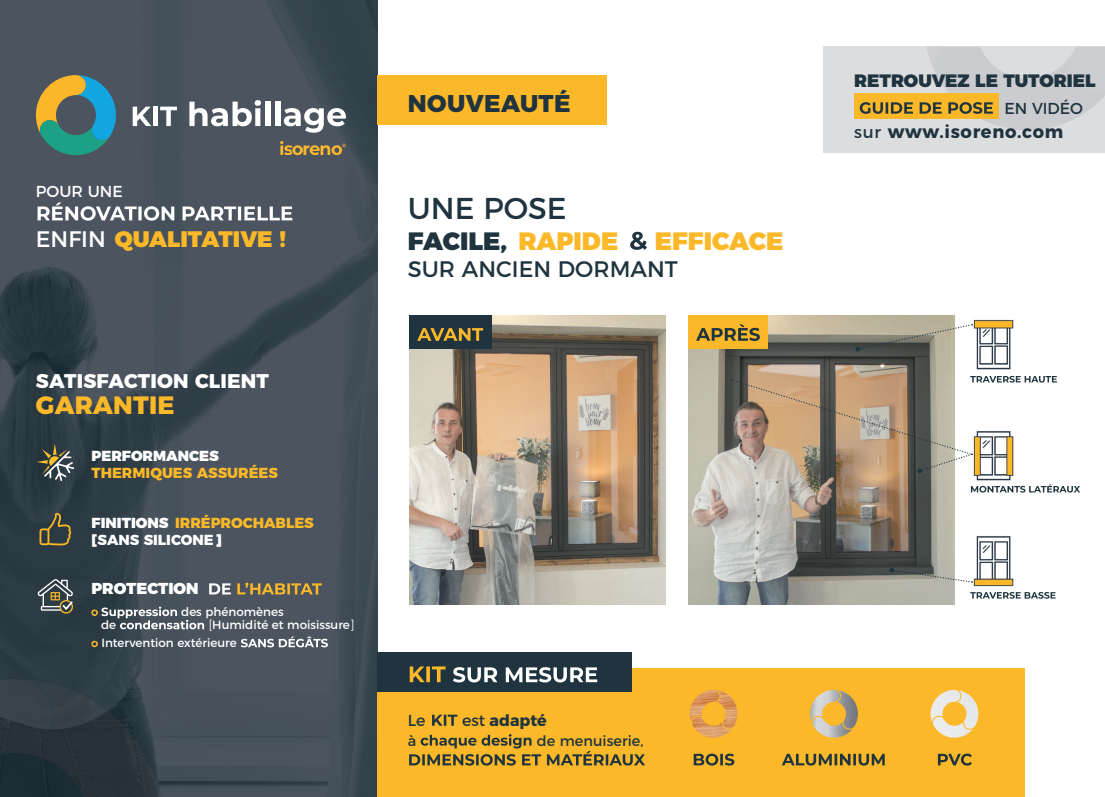
<style>
.page{position:relative;width:1105px;height:797px;background:#fff}
.page>*{position:absolute;margin:0;border:0;box-sizing:border-box;transform-origin:0 0}
.t1{font:30.12px "Montserrat";color:#1f343f}
.t2{font:900 25.12px "Montserrat";color:#1f343f}
.t3{font:900 25.12px "Montserrat";color:#fbb828}
.t4{font:800 25.12px "Montserrat";letter-spacing:.01em;color:#fbb828}
.t5{font:800 24.25px "Montserrat";letter-spacing:.02em;color:#1f343f}
.t6{font:900 22.5px "Montserrat";color:#fbb828}
.t7{font:22.5px "Montserrat";color:#1f343f}
.t8{font:800 19.75px "Montserrat";letter-spacing:.01em;color:#fff}
.t9{font:900 17.88px "Montserrat";color:#1f343f}
.t10{font:700 17.88px "Montserrat";letter-spacing:.04em;color:#1f343f}
.t11{font:900 15.88px "Montserrat";color:#fff}
.t12{font:15.88px "Montserrat";color:#1f343f}
.t13{font:700 15.88px "Montserrat";color:#1f343f}
.t14{font:15.88px "Montserrat";color:#fff}
.t15{font:800 14.5px/17.4px "Montserrat";color:#fbb828}
.t16{font:14.5px "Montserrat";color:#1f343f}
.t17{font:900 14.5px "Montserrat";color:#fff}
.t18{font:11.88px/18px "Montserrat";color:#fff}
.s1{font-weight:400;color:#fff}
.s2{font-weight:900;color:#fff}
.s3{color:#fff}
.s4{color:#fbb828}
.s5{font-weight:400}
.s6{font-weight:400;font-size:16.88px}
</style>
<div class="page">
<img style="left:0;top:0;width:377px;height:797px">
<div style="left:377px;top:669px;width:648px;height:128px;background:#fbb828"></div>
<div style="left:377px;top:652px;width:255px;height:39px;background:#1f343f"></div>
<svg style="left:432px;top:714px;width:25px;height:11px"></svg>
<svg style="left:409px;top:734px;width:236px;height:31px"></svg>
<svg style="left:410px;top:666px;width:36px;height:16px"></svg>
<svg style="left:453px;top:667px;width:144px;height:15px"></svg>
<img style="left:692px;top:721px;width:40px;height:16px">
<img style="left:690px;top:690px;width:27px;height:31px">
<img style="left:717px;top:690px;width:20px;height:38px">
<svg style="left:694px;top:753px;width:40px;height:12px"></svg>
<img style="left:812px;top:721px;width:40px;height:16px">
<img style="left:810px;top:690px;width:27px;height:31px">
<img style="left:837px;top:690px;width:21px;height:38px">
<svg style="left:782px;top:753px;width:103px;height:12px"></svg>
<img style="left:933px;top:721px;width:40px;height:16px">
<img style="left:930px;top:690px;width:27px;height:31px">
<img style="left:957px;top:690px;width:21px;height:38px">
<svg style="left:938px;top:753px;width:34px;height:12px"></svg>
<div style="left:377px;top:75px;width:229px;height:50px;background:#fbb828"></div>
<svg style="left:630px;top:232px;width:17px;height:18px"></svg>
<img style="left:0;top:679px;width:16px;height:75px">
<img style="left:16px;top:679px;width:145px;height:118px">
<svg style="left:38px;top:202px;width:254px;height:19px"></svg>
<img style="left:688px;top:315px;width:267px;height:289px">
<img style="left:409px;top:315px;width:257px;height:289px">
<div style="left:409px;top:315px;width:82px;height:34px;background:#1f343f"></div>
<svg style="left:417px;top:328px;width:66px;height:13px"></svg>
<div style="left:688px;top:315px;width:80px;height:34px;background:#fbb828"></div>
<svg style="left:696px;top:324px;width:64px;height:17px"></svg>
<img style="left:972px;top:319px;width:42px;height:51px">
<img style="left:972px;top:536px;width:42px;height:51px">
<svg style="left:970px;top:592px;width:85px;height:6px"></svg>
<img style="left:973px;top:473px;width:41px;height:8px">
<svg style="left:971px;top:484px;width:109px;height:8px"></svg>
<svg style="left:731px;top:376px;width:326px;height:97px"></svg>
<svg style="left:889px;top:567px;width:83px;height:16px"></svg>
<svg style="left:855px;top:324px;width:117px;height:27px"></svg>
<div style="left:823px;top:47px;width:282px;height:106px;background:#dcdddf"></div>
<svg style="left:40px;top:513px;width:31px;height:32px"></svg>
<svg style="left:37px;top:443px;width:37px;height:38px"></svg>
<svg style="left:209px;top:583px;width:22px;height:11px"></svg>
<svg style="left:237px;top:582px;width:85px;height:12px"></svg>
<svg style="left:91px;top:606px;width:113px;height:23px"></svg>
<svg style="left:210px;top:619px;width:2px;height:11px"></svg>
<svg style="left:351px;top:619px;width:2px;height:11px"></svg>
<svg style="left:91px;top:640px;width:7px;height:7px"></svg>
<svg style="left:241px;top:636px;width:87px;height:11px"></svg>
<svg style="left:38px;top:579px;width:35px;height:34px"></svg>
<div style="left:854px;top:93px;width:144px;height:26px;background:#fbb828"></div>
<svg style="left:860px;top:47px;width:245px;height:83px"></svg>
<svg style="left:36px;top:75px;width:80px;height:80px"></svg>
<svg style="left:133px;top:107px;width:18px;height:19px"></svg>
<div style="left:153px;top:107px;width:5px;height:19px;background:#fff"></div>
<svg style="left:160px;top:107px;width:17px;height:19px"></svg>
<svg style="left:189px;top:100px;width:72px;height:26px"></svg>
<div style="left:265px;top:102px;width:5px;height:24px;background:#fff"></div>
<div style="left:275px;top:102px;width:5px;height:24px;background:#fff"></div>
<svg style="left:284px;top:108px;width:62px;height:25px"></svg>
<svg style="left:280px;top:141px;width:66px;height:14px"></svg>
<svg style="left:0;top:0;width:4px;height:8px"></svg>
<svg style="left:0;top:789px;width:4px;height:8px"></svg>
<h3 class="t14" style="left:36px;top:178px;width:88px">POUR UNE</h3>
<h3 class="t6" style="left:36px;top:220px;width:252px"><span class="s1">ENFIN</span> QUALITATIVE !</h3>
<h3 class="t8" style="left:36px;top:364px;width:235px">SATISFACTION CLIENT</h3>
<h2 class="t4" style="left:36px;top:385px;width:140px">GARANTIE</h2>
<p class="t17" style="left:92px;top:443px;width:129px">PERFORMANCES</p>
<p class="t15" style="left:92px;top:463px;width:188px">THERMIQUES ASSURÉES</p>
<p class="t15" style="left:92px;top:512px;width:224px"><span class="s2">FINITIONS</span> IRRÉPROCHABLES <span class="s2">[</span><span class="s3">SANS SILICONE</span> <span class="s2">]</span></p>
<h3 class="t11" style="left:92px;top:575px;width:109px">PROTECTION</h3>
<p class="t18" style="left:181px;top:602px;width:104px">des phénomènes</p>
<p class="t18" style="left:101px;top:615px;width:17px">de</p>
<p class="t18" style="left:101px;top:615px;width:250px;text-indent:111px">Humidité et moisissure<br>Intervention extérieure</p>
<h3 class="t5" style="left:408px;top:83px;width:164px">NOUVEAUTÉ</h3>
<h1 class="t1" style="left:408px;top:185px;width:160px">UNE POSE</h1>
<h2 class="t2" style="left:408px;top:219px;width:212px">FACILE, <span class="s4">RAPIDE</span></h2>
<h2 class="t3" style="left:655px;top:219px;width:130px">EFFICACE</h2>
<h3 class="t7" style="left:408px;top:250px;width:271px">SUR ANCIEN DORMANT</h3>
<h3 class="t12" style="left:408px;top:707px;width:19px">Le</h3>
<h3 class="t13" style="left:462px;top:707px;width:86px"><span class="s5">est</span> adapté</h3>
<p class="t16" style="left:408px;top:728px;width:10px">à</p>
<p class="t16" style="left:537px;top:728px;width:108px">de menuiserie,</p>
<h3 class="t9" style="left:854px;top:66px;width:243px">RETROUVEZ LE TUTORIEL</h3>
<h3 class="t10" style="left:854px;top:117px;width:211px"><span class="s6">sur</span> www.isoreno.com</h3>
<h3 class="t12" style="left:1004px;top:95px;width:80px">EN VIDÉO</h3>
</div>
